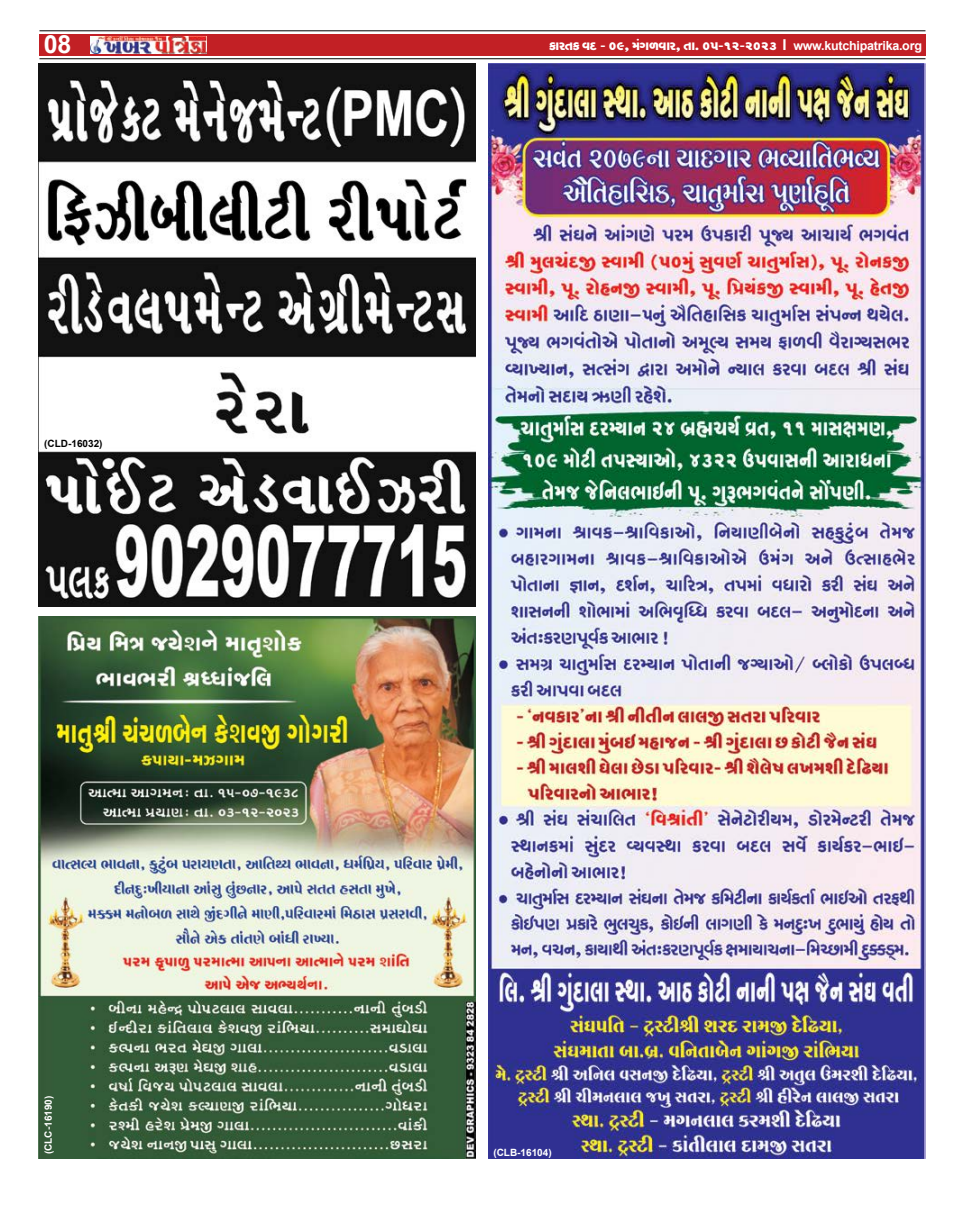
<style>
.page{position:relative;width:964px;height:1205px;background:#fff}
.page>*{position:absolute;margin:0;border:0;box-sizing:border-box;transform-origin:0 0}
.t1{font:700 25px "Arial";color:#fff}
.t2{font:15px "SHREE GUJ7";letter-spacing:-.02em;color:#fff}
.t3{font:700 10px "Arial";color:#fff}
.t4{font:700 10px "Arial";color:#000}
.s1{font-family:"Arial";font-weight:700}
.s2{font-family:"Arial";font-weight:700;font-size:12.5px}
</style>
<div class="page">
<div style="left:39px;top:34px;width:887px;height:21px;background:#c22025"></div>
<hr style="left:39px;top:58px;width:886px;height:1px;background:#000">
<hr style="left:39px;top:30px;width:886px;height:1px;background:#000">
<img style="left:90px;top:36px;width:116px;height:17px">
<img style="left:488px;top:64px;width:437px;height:1095px">
<img style="left:39px;top:617px;width:437px;height:542px">
<img style="left:39px;top:64px;width:437px;height:542px">
<h1 class="t1" style="left:44px;top:27px;width:29px">08</h1>
<p class="t2" style="left:549px;top:38px;width:374px">L$pfsL$ hv$ - 09, d„Nmhpf, sp. 05-12-2023 <span class="s1">I</span> <span class="s2">www.kutchipatrika.org</span></p>
<p class="t4" style="left:44px;top:436px;width:60px">(CLD-16032)</p>
<p class="t3" style="left:41px;top:1154px;width:60px;rotate:-90deg">(CLC-16190)</p>
<p class="t3" style="left:493px;top:1145px;width:60px">(CLB-16104)</p>
</div>
